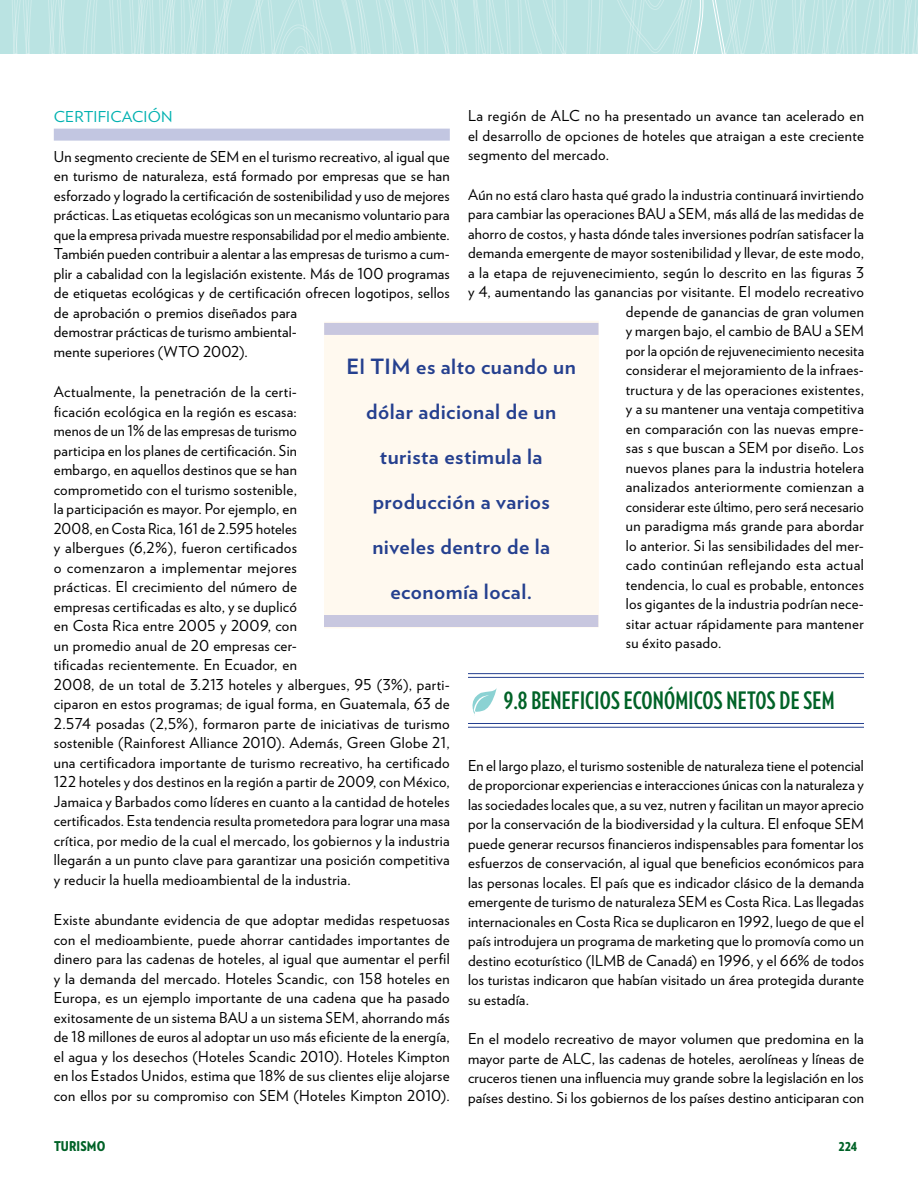
<style>
.page{position:relative;width:918px;height:1188px;background:#fff}
.page>*{position:absolute;margin:0;border:0;box-sizing:border-box;transform-origin:0 0}
.t1{font:700 24px "Verlag Compressed";letter-spacing:.01em;color:#006227}
.t2{font:700 21px/45px "Verlag";letter-spacing:.02em;color:#25408f;text-align:center}
.t3{font:15px/19.5px "Verlag";letter-spacing:.02em;color:#000;text-align:justify}
.t4{font:15px "Verlag";color:#00b1b0;scale:1.05 1}
.t5{font:900 13.5px "Verlag Condensed";letter-spacing:.01em;color:#006227}
</style>
<div class="page">
<svg style="left:680px;top:674px;width:50px;height:53px"></svg>
<svg style="left:0;top:0;width:918px;height:54px;background:#bee4e3"></svg>
<div style="left:54px;top:129px;width:396px;height:12px;background:#c2c6e1"></div>
<hr style="left:468px;top:673px;width:396px;height:1px;background:#25408f">
<hr style="left:468px;top:677px;width:396px;height:1px;background:#25408f">
<hr style="left:468px;top:723px;width:396px;height:1px;background:#25408f">
<hr style="left:468px;top:727px;width:396px;height:1px;background:#25408f">
<div style="left:324px;top:321px;width:275px;height:307px;background:#fff9ef"></div>
<svg style="left:472px;top:688px;width:25px;height:26px"></svg>
<div style="left:324px;top:323px;width:274px;height:12px;background:#c8c7df"></div>
<div style="left:324px;top:615px;width:274px;height:12px;background:#c8c7df"></div>
<p class="t4" style="left:54px;top:105px;width:20px">Certificaci</p>
<p class="t4" style="left:148px;top:105px;width:21px">ón</p>
<p class="t3" style="left:54px;top:146px;width:398px;text-align:left">Un segmento creciente de SEM en el turismo recreativo, al igual que en turismo de naturaleza, está formado por empresas que se han esforzado y logrado la certificación de sostenibilidad y uso de mejores prácticas. Las etiquetas ecológicas son un mecanismo voluntario para que la empresa privada muestre responsabilidad por el medio ambiente.<br>También pueden contribuir a alentar a las empresas de turismo a cum&shy;plir a cabalidad con la legislación existente. Más de 100 programas de etiquetas ecológicas y de certificación ofrecen logotipos, sellos de aprobación o premios diseñados para<br>demostrar prácticas de turismo ambiental-<br>mente superiores (WTO 2002).</p>
<p class="t3" style="left:54px;top:381px;width:398px;text-align:left">Actualmente, la penetración de la certi-<br>ficación ecológica en la región es escasa:<br>menos de un 1% de las empresas de turismo<br>participa en los planes de certificación. Sin<br>embargo, en aquellos destinos que se han<br>comprometido con el turismo sostenible,<br>la participación es mayor. Por ejemplo, en<br>2008, en Costa Rica, 161 de 2.595 hoteles<br>y albergues (6,2%), fueron certificados<br>o comenzaron a implementar mejores<br>prácticas. El crecimiento del número de<br>empresas certificadas es alto, y se duplicó<br>en Costa Rica entre 2005 y 2009, con<br>un promedio anual de 20 empresas cer-<br>tificadas recientemente. En Ecuador, en<br>2008, de un total de 3.213 hoteles y albergues, 95 (3%), parti&shy;ciparon en estos programas; de igual forma, en Guatemala, 63 de 2.574 posadas (2,5%), formaron parte de iniciativas de turismo sostenible (Rainforest Alliance 2010). Además, Green Globe 21, una certificadora importante de turismo recreativo, ha certificado 122 hoteles y dos destinos en la región a partir de 2009, con México, Jamaica y Barbados como líderes en cuanto a la cantidad de hoteles certificados. Esta tendencia resulta prometedora para lograr una masa crítica, por medio de la cual el mercado, los gobiernos y la industria llegarán a un punto clave para garantizar una posición competitiva y reducir la huella medioambiental de la industria.</p>
<p class="t3" style="left:54px;top:909px;width:398px">Existe abundante evidencia de que adoptar medidas respetuosas con el medioambiente, puede ahorrar cantidades importantes de dinero para las cadenas de hoteles, al igual que aumentar el perfil y la demanda del mercado. Hoteles Scandic, con 158 hoteles en Europa, es un ejemplo importante de una cadena que ha pasado exitosamente de un sistema BAU a un sistema SEM, ahorrando más de 18 millones de euros al adoptar un uso más eficiente de la energía, el agua y los desechos (Hoteles Scandic 2010). Hoteles Kimpton en los Estados Unidos, estima que 18% de sus clientes elije alojarse con ellos por su compromiso con SEM (Hoteles Kimpton 2010).</p>
<p class="t3" style="left:468px;top:105px;width:397px">La región de ALC no ha presentado un avance tan acelerado en el desarrollo de opciones de hoteles que atraigan a este creciente segmento del mercado.</p>
<p class="t3" style="left:468px;top:184px;width:398px">Aún no está claro hasta qué grado la industria continuará invirtiendo</p>
<p class="t3" style="left:468px;top:204px;width:397px">para cambiar las operaciones BAU a SEM, más allá de las medidas de</p>
<p class="t3" style="left:468px;top:223px;width:397px">ahorro de costos, y hasta dónde tales inversiones podrían satisfacer la</p>
<p class="t3" style="left:468px;top:243px;width:397px">demanda emergente de mayor sostenibilidad y llevar, de este modo,</p>
<p class="t3" style="left:468px;top:262px;width:398px">a la etapa de rejuvenecimiento, según lo descrito en las figuras 3</p>
<p class="t3" style="left:468px;top:282px;width:397px">y 4, aumentando las ganancias por visitante. El modelo recreativo</p>
<p class="t3" style="left:626px;top:301px;width:240px">depende de ganancias de gran volumen</p>
<p class="t3" style="left:626px;top:321px;width:240px">y margen bajo, el cambio de BAU a SEM</p>
<p class="t3" style="left:626px;top:340px;width:240px">por la opción de rejuvenecimiento necesita</p>
<p class="t3" style="left:626px;top:360px;width:240px">considerar el mejoramiento de la infraes-</p>
<p class="t3" style="left:626px;top:379px;width:240px">tructura y de las operaciones existentes,</p>
<p class="t3" style="left:626px;top:399px;width:240px">y a su mantener una ventaja competitiva</p>
<p class="t3" style="left:626px;top:418px;width:240px">en comparación con las nuevas empre-</p>
<p class="t3" style="left:626px;top:438px;width:240px">sas s que buscan a SEM por diseño. Los</p>
<p class="t3" style="left:626px;top:457px;width:240px">nuevos planes para la industria hotelera</p>
<p class="t3" style="left:626px;top:477px;width:240px">analizados anteriormente comienzan a</p>
<p class="t3" style="left:626px;top:496px;width:240px">considerar este último, pero será necesario</p>
<p class="t3" style="left:626px;top:516px;width:240px">un paradigma más grande para abordar</p>
<p class="t3" style="left:626px;top:535px;width:240px">lo anterior. Si las sensibilidades del mer-</p>
<p class="t3" style="left:626px;top:555px;width:240px">cado continúan reflejando esta actual</p>
<p class="t3" style="left:626px;top:574px;width:240px">tendencia, lo cual es probable, entonces</p>
<p class="t3" style="left:626px;top:594px;width:240px">los gigantes de la industria podrían nece-</p>
<p class="t3" style="left:626px;top:613px;width:240px">sitar actuar rápidamente para mantener</p>
<p class="t3" style="left:626px;top:633px;width:97px">su éxito pasado.</p>
<p class="t1" style="left:504px;top:684px;width:332px">9.8 BENEFICIOS ECONÓMICOS NETOS DE SEM</p>
<p class="t2" style="left:347px;top:343px;width:231px">El TIM es alto cuando un dólar adicional de un turista estimula la producción a varios niveles dentro de la economía local.</p>
<p class="t3" style="left:468px;top:755px;width:398px">En el largo plazo, el turismo sostenible de naturaleza tiene el potencial de proporcionar experiencias e interacciones únicas con la naturaleza y las sociedades locales que, a su vez, nutren y facilitan un mayor aprecio por la conservación de la biodiversidad y la cultura. El enfoque SEM puede generar recursos financieros indispensables para fomentar los esfuerzos de conservación, al igual que beneficios económicos para las personas locales. El país que es indicador clásico de la demanda emergente de turismo de naturaleza SEM es Costa Rica. Las llegadas internacionales en Costa Rica se duplicaron en 1992, luego de que el país introdujera un programa de marketing que lo promovía como un destino ecoturístico (ILMB de Canadá) en 1996, y el 66% de todos los turistas indicaron que habían visitado un área protegida durante su estadía.</p>
<p class="t3" style="left:468px;top:1029px;width:397px">En el modelo recreativo de mayor volumen que predomina en la mayor parte de ALC, las cadenas de hoteles, aerolíneas y líneas de cruceros tienen una influencia muy grande sobre la legislación en los países destino. Si los gobiernos de los países destino anticiparan con</p>
<p class="t5" style="left:54px;top:1135px;width:53px">TURISMO</p>
<p class="t5" style="left:839px;top:1135px;width:20px">224</p>
</div>
